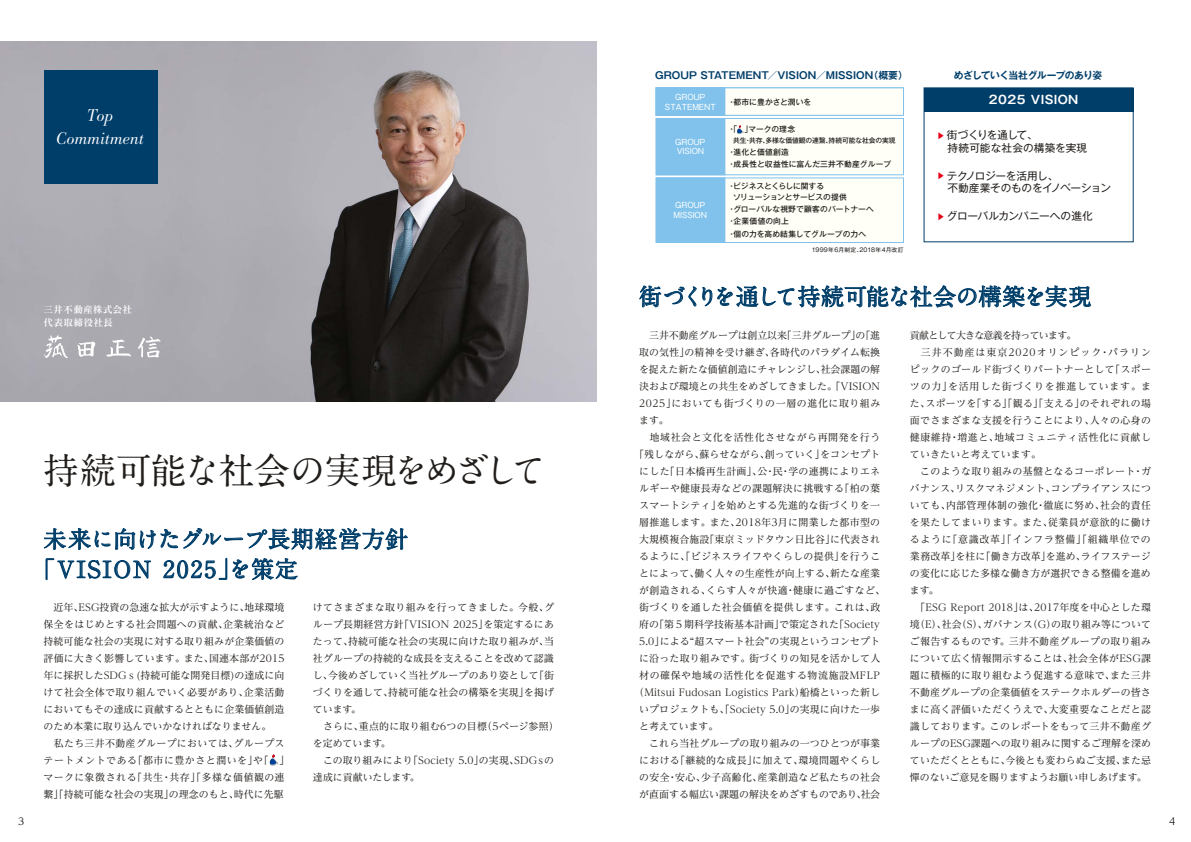
<style>
.page{position:relative;width:1191px;height:842px;background:#fff}
.page>*{position:absolute;margin:0;border:0;box-sizing:border-box;transform-origin:0 0}
.t1{font:700 36px "A1 Mincho Std";letter-spacing:-.035em;color:#211d1a}
.t2{font:700 23px/30px "A1 Mincho Std";letter-spacing:.02em;color:#003e6a}
.t3{font:700 23px "A1 Mincho Std";letter-spacing:-.025em;color:#003e6a}
.t4{font:italic 17px/23px "Ro Bodoni";color:#fff;text-align:center}
.t5{font:700 11.6px "Gothic MB101 Pr 5 De";letter-spacing:.035em;color:#fff}
.t6{font:10.7px/12.8px "Gothic MB101 Pro";letter-spacing:-.02em;color:#211d1a}
.t7{font:10.7px/12.8px "Gothic MB101 Pro";color:#211d1a}
.t8{font:9.9px/17px "Reim Pr 6";letter-spacing:.02em;color:#211d1a}
.t9{font:9.9px "Reim Pr 6";letter-spacing:-.005em;color:#211d1a}
.t10{font:9.9px "Reim Pr 6";letter-spacing:.06em;color:#211d1a}
.t11{font:9.9px "Reim Pr 6";color:#211d1a}
.t12{font:9.9px "Reim Pr 6";letter-spacing:.04em;color:#211d1a}
.t13{font:9.9px "Reim Pr 6";letter-spacing:.065em;color:#211d1a}
.t14{font:9.9px "UD Reimin Pr 6";color:#211d1a}
.t15{font:700 9.8px "Gothic MB101 Pr 5 De";color:#003e6a}
.t16{font:700 9.8px "Gothic MB101 Pr 5 De";letter-spacing:-.06em;color:#003e6a}
.t17{font:700 9.2px/12.7px "Reim Pr 6";letter-spacing:.075em;color:#fff}
.t18{font:500 7.8px/12.3px "Gothic MB101 Pr 5";letter-spacing:.005em;color:#211d1a}
.t19{font:7.8px/9.7px "Gothic MB101 Pro";letter-spacing:-.01em;color:#fff}
.t20{font:500 7.8px/12.3px "Gothic MB101 Pr 5";letter-spacing:.025em;color:#211d1a}
.t21{font:500 7.8px/10.7px "Gothic MB101 Pr 5";letter-spacing:-.02em;color:#211d1a}
.t22{font:500 6.8px "Gothic MB101 Pr 5";letter-spacing:-.01em;color:#211d1a}
.t23{font:6.4px "Koz Go Pr 6 N";color:#e50018;scale:1.17 1}
.t24{font:5.8px "Gothic MB101 Pro";letter-spacing:.05em;color:#211d1a}
</style>
<div class="page">
<div style="left:656px;top:118px;width:247px;height:57px;background:#fffef7"></div>
<img style="left:0;top:42px;width:596px;height:359px">
<svg style="left:270px;top:754px;width:8px;height:12px"></svg>
<svg style="left:737px;top:125px;width:6px;height:9px"></svg>
<svg style="left:44px;top:335px;width:116px;height:23px;background:#bbbbbf"></svg>
<svg style="left:44px;top:528px;width:66px;height:22px"></svg>
<svg style="left:116px;top:528px;width:39px;height:22px"></svg>
<svg style="left:161px;top:529px;width:17px;height:19px"></svg>
<svg style="left:184px;top:528px;width:223px;height:22px"></svg>
<svg style="left:46px;top:558px;width:105px;height:22px"></svg>
<svg style="left:164px;top:558px;width:63px;height:21px"></svg>
<svg style="left:233px;top:558px;width:64px;height:22px"></svg>
<div style="left:924px;top:88px;width:209px;height:24px;background:#003e6a"></div>
<div style="left:656px;top:178px;width:247px;height:65px;background:#fffef7;border:1px solid #80c2eb"></div>
<div style="left:656px;top:178px;width:69px;height:64px;background:#80c2eb"></div>
<div style="left:656px;top:178px;width:69px;height:65px;border:1px solid #80c2eb"></div>
<div style="left:656px;top:88px;width:247px;height:28px;background:#fffef7;border:1px solid #80c2eb"></div>
<div style="left:656px;top:88px;width:69px;height:27px;background:#80c2eb"></div>
<div style="left:656px;top:88px;width:69px;height:28px;border:1px solid #80c2eb"></div>
<div style="left:656px;top:118px;width:247px;height:57px;border:1px solid #80c2eb"></div>
<div style="left:656px;top:118px;width:69px;height:57px;background:#80c2eb"></div>
<svg style="left:639px;top:286px;width:57px;height:21px"></svg>
<svg style="left:702px;top:286px;width:388px;height:21px"></svg>
<div style="left:44px;top:70px;width:113px;height:114px;background:#003e6a"></div>
<h3 class="t4" style="left:56px;top:104px;width:89px">Top<br>Commitment</h3>
<p class="t17" style="left:44px;top:303px;width:90px">三井不動産株式会社代表取締役社長</p>
<h1 class="t1" style="left:43px;top:441px;width:505px">持続可能な社会の実現をめざして</h1>
<h2 class="t2" style="left:32px;top:521px;width:378px;text-indent:12px">未来に向けたグループ長期経営方針「VISION 2025」を策定</h2>
<p class="t8" style="left:313px;top:599px;width:247px">けてさまざまな取り組みを行ってきました。今般、グループ長期経営方針「VISION 2025」を策定するにあたって、持続可能な社会の実現に向けた取り組みが、当社グループの持続的な成長を支えることを改めて認識し、今後めざしていく当社グループのあり姿として「街づくりを通して、持続可能な社会の構築を実現」を掲げています。<br>　さらに、重点的に取り組む6つの目標（5ページ参照）を定めています。</p>
<p class="t8" style="left:313px;top:752px;width:242px;text-indent:10px">この取り組みにより「Society 5.0」の実現、SDGｓの達成に貢献いたします。</p>
<p class="t8" style="left:44px;top:599px;width:247px">　近年、ESG投資の急速な拡大が示すように、地球環境保全をはじめとする社会問題への貢献、企業統治など持続可能な社会の実現に対する取り組みが企業価値の評価に大きく影響しています。また、国連本部が2015年に採択したSDGｓ(持続可能な開発目標)の達成に向けて社会全体で取り組んでいく必要があり、企業活動においてもその達成に貢献するとともに企業価値創造のため本業に取り込んでいかなければなりません。<br>　私たち三井不動産グループにおいては、グループステートメントである「都市に豊かさと潤いを」や「　」マークに象徴される「共生・共存」「多様な価値観の連繋」「持続可能な社会の実現」の理念のもと、時代に先駆</p>
<p class="t15" style="left:655px;top:67px;width:254px">GROUP STATEMENT／VISION／MISSION（概要）</p>
<p class="t16" style="left:953px;top:67px;width:150px">めざしていく当社グループのあり姿</p>
<p class="t19" style="left:665px;top:91px;width:52px;text-align:center">GROUP<br>STATEMENT</p>
<p class="t18" style="left:728px;top:95px;width:85px">・都市に豊かさと潤いを</p>
<p class="t19" style="left:675px;top:136px;width:32px">GROUP<br>VISION</p>
<p class="t18" style="left:728px;top:123px;width:69px">・「 」マークの理念</p>
<p class="t22" style="left:733px;top:135px;width:164px">共生・共存、多様な価値観の連繋、持続可能な社会の実現</p>
<p class="t20" style="left:728px;top:145px;width:165px">・進化と価値創造<br>・成長性と収益性に富んだ三井不動産グループ</p>
<p class="t19" style="left:673px;top:199px;width:35px">GROUP<br>MISSION</p>
<p class="t21" style="left:733px;top:180px;width:115px;text-indent:-5px">・ビジネスとくらしに関する<br>ソリューションとサービスの提供</p>
<p class="t18" style="left:728px;top:202px;width:147px">・グローバルな視野で顧客のパートナーへ・企業価値の向上<br>・個の力を高め結集してグループの力へ</p>
<p class="t24" style="left:811px;top:245px;width:93px">1999年6月制定、2018年4月改訂</p>
<p class="t5" style="left:988px;top:90px;width:91px">2025 VISION</p>
<p class="t23" style="left:944px;top:132px;width:8px;rotate:90deg">▲</p>
<p class="t7" style="left:947px;top:127px;width:142px">街づくりを通して、<br>持続可能な社会の構築を実現</p>
<p class="t23" style="left:944px;top:172px;width:8px;rotate:90deg">▲</p>
<p class="t6" style="left:947px;top:168px;width:165px">テクノロジーを活用し、<br>不動産業そのものをイノベーション</p>
<p class="t23" style="left:944px;top:213px;width:8px;rotate:90deg">▲</p>
<p class="t6" style="left:947px;top:208px;width:147px">グローバルカンパニーへの進化</p>
<h2 class="t3" style="left:639px;top:278px;width:454px">街づくりを通して持続可能な社会の構築を実現</h2>
<p class="t8" style="left:910px;top:326px;width:242px">貢献として大きな意義を持っています。<br>　三井不動産は東京2020オリンピック・パラリンピックのゴールド街づくりパートナーとして「スポーツの力」を活用した街づくりを推進しています。また、スポーツを「する」「観る」「支える」のそれぞれの場面でさまざまな支援を行うことにより、人々の心身の健康維持・増進と、地域コミュニティ活性化に貢献していきたいと考えています。<br>　このような取り組みの基盤となるコーポレート・ガバナンス、リスクマネジメント、コンプライアンスについても、内部管理体制の強化・徹底に努め、社会的責任を果たしてまいります。また、従業員が意欲的に働けるように「意識改革」「インフラ整備」「組織単位での業務改革」を柱に「働き方改革」を進め、ライフステージの変化に応じた多様な働き方が選択できる整備を進めます。<br>　「ESG Report 2018」は、2017年度を中心とした環境（E）、社会（S）、ガバナンス（G）の取り組み等についてご報告するものです。三井不動産グループの取り組みについて広く情報開示することは、社会全体がESG課題に積極的に取り組むよう促進する意味で、また三井不動産グループの企業価値をステークホルダーの皆さまに高く評価いただくうえで、大変重要なことだと認識しております。このレポートをもって三井不動産グループのESG課題への取り組みに関するご理解を深めていただくとともに、今後とも変わらぬご支援、また忌憚のないご意見を賜りますようお願い申しあげます。</p>
<p class="t9" style="left:639px;top:327px;width:242px">　三井不動産グループは創立以来「三井グループ」の「進</p>
<p class="t8" style="left:639px;top:343px;width:242px">取の気性」の精神を受け継ぎ、各時代のパラダイム転換</p>
<p class="t9" style="left:639px;top:361px;width:243px">を捉えた新たな価値創造にチャレンジし、社会課題の解</p>
<p class="t11" style="left:639px;top:378px;width:242px">決および環境との共生をめざしてきました。「VISION</p>
<p class="t10" style="left:639px;top:395px;width:243px">2025」においても街づくりの一層の進化に取り組み</p>
<p class="t8" style="left:639px;top:411px;width:31px">ます。</p>
<p class="t10" style="left:639px;top:429px;width:242px">　地域社会と文化を活性化させながら再開発を行う</p>
<p class="t8" style="left:634px;top:445px;width:247px">「残しながら、蘇らせながら、創っていく」をコンセプト</p>
<p class="t8" style="left:639px;top:462px;width:242px">にした「日本橋再生計画」、公・民・学の連携によりエネ</p>
<p class="t8" style="left:639px;top:479px;width:242px">ルギーや健康長寿などの課題解決に挑戦する「柏の葉</p>
<p class="t8" style="left:639px;top:496px;width:242px">スマートシティ」を始めとする先進的な街づくりを一</p>
<p class="t8" style="left:639px;top:513px;width:242px">層推進します。また、2018年3月に開業した都市型の</p>
<p class="t8" style="left:639px;top:530px;width:242px">大規模複合施設「東京ミッドタウン日比谷」に代表され</p>
<p class="t8" style="left:639px;top:547px;width:242px">るように、「ビジネスライフやくらしの提供」を行うこ</p>
<p class="t8" style="left:639px;top:564px;width:242px">とによって、働く人々の生産性が向上する、新たな産業</p>
<p class="t8" style="left:639px;top:581px;width:247px">が創造される、くらす人々が快適・健康に過ごすなど、</p>
<p class="t12" style="left:639px;top:599px;width:242px">街づくりを通した社会価値を提供します。これは、政</p>
<p class="t8" style="left:639px;top:615px;width:242px">府の｢第５期科学技術基本計画｣で策定された「Society</p>
<p class="t8" style="left:639px;top:632px;width:242px">5.0」による“超スマート社会”の実現というコンセプト</p>
<p class="t8" style="left:639px;top:649px;width:242px">に沿った取り組みです。街づくりの知見を活かして人</p>
<p class="t13" style="left:639px;top:667px;width:242px">材の確保や地域の活性化を促進する物流施設MFLP</p>
<p class="t8" style="left:634px;top:683px;width:247px">（Mitsui Fudosan Logistics Park）船橋といった新し</p>
<p class="t8" style="left:639px;top:700px;width:242px">いプロジェクトも、「Society 5.0」の実現に向けた一歩</p>
<p class="t11" style="left:639px;top:718px;width:81px">と考えています。</p>
<p class="t8" style="left:639px;top:734px;width:242px">　これら当社グループの取り組みの一つひとつが事業</p>
<p class="t8" style="left:639px;top:751px;width:242px">における「継続的な成長」に加えて、環境問題やくらし</p>
<p class="t8" style="left:639px;top:768px;width:242px">の安全・安心、少子高齢化、産業創造など私たちの社会</p>
<p class="t8" style="left:639px;top:785px;width:242px">が直面する幅広い課題の解決をめざすものであり、社会</p>
<p class="t14" style="left:18px;top:813px;width:8px">3</p>
<p class="t14" style="left:1169px;top:813px;width:8px">4</p>
</div>
